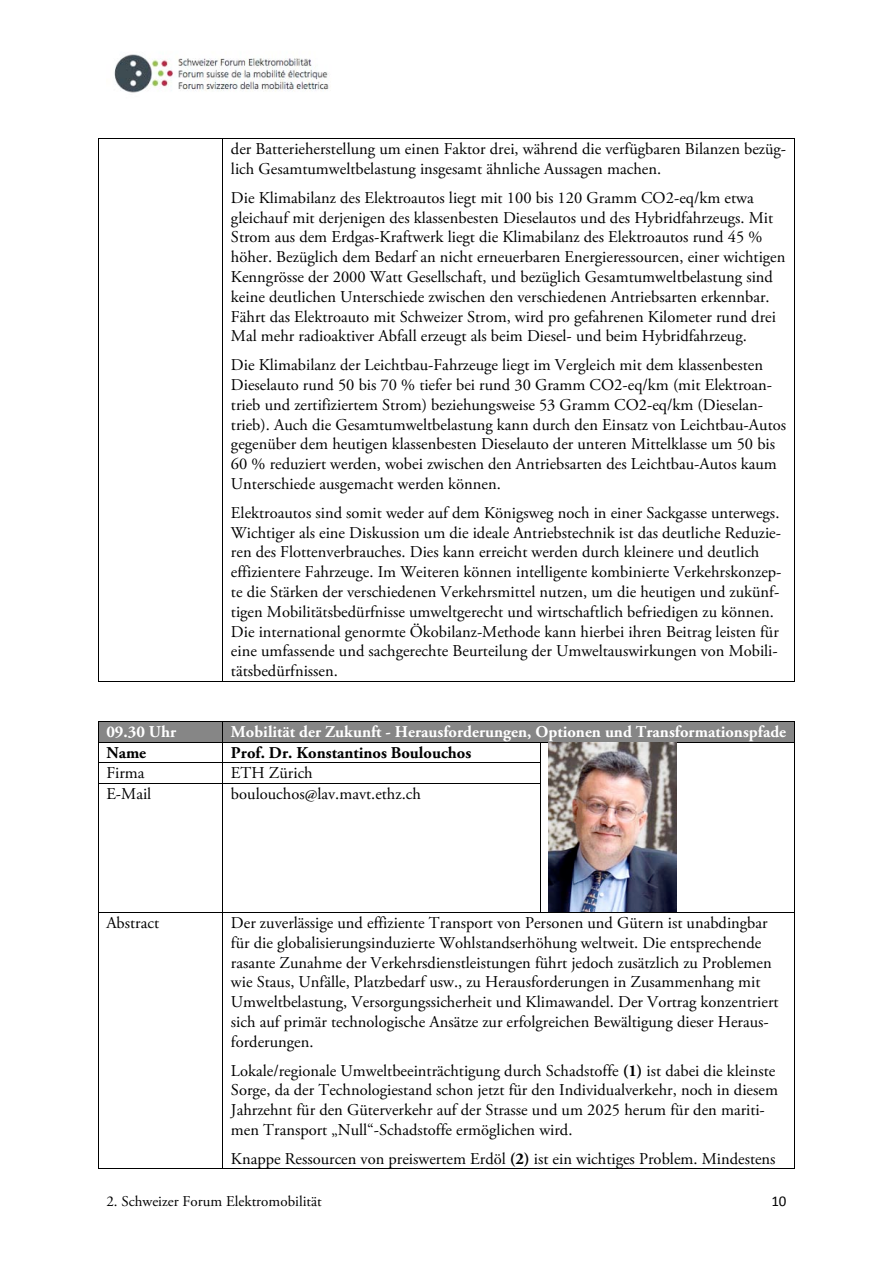
<style>
.page{position:relative;width:893px;height:1263px;background:#fff}
.page>*{position:absolute;margin:0;border:0;box-sizing:border-box;transform-origin:0 0}
.t1{font:16.5px/19.8px "Adobe Garamond Pro";color:#000}
.t2{font:700 16.5px "Adobe Garamond Pro";color:#fff}
.t3{font:700 16.5px "Adobe Garamond Pro";color:#000}
.t4{font:15px "Adobe Garamond Pro";color:#000}
.t5{font:15px "Calibri";color:#000}
.s1{font-weight:700}
</style>
<div class="page">
<img style="left:114px;top:54px;width:215px;height:39px">
<hr style="left:99px;top:138px;width:123px;height:1px;background:#000">
<hr style="left:223px;top:138px;width:571px;height:1px;background:#000">
<hr style="left:98px;top:139px;width:1px;height:542px;background:#000">
<hr style="left:99px;top:681px;width:123px;height:1px;background:#000">
<hr style="left:222px;top:139px;width:1px;height:542px;background:#000">
<hr style="left:223px;top:681px;width:571px;height:1px;background:#000">
<hr style="left:794px;top:139px;width:1px;height:542px;background:#000">
<div style="left:99px;top:722px;width:123px;height:20px;background:#868686"></div>
<div style="left:223px;top:722px;width:571px;height:20px;background:#868686"></div>
<hr style="left:99px;top:721px;width:123px;height:1px;background:#000">
<hr style="left:223px;top:721px;width:571px;height:1px;background:#000">
<hr style="left:99px;top:742px;width:123px;height:1px;background:#000">
<hr style="left:223px;top:742px;width:317px;height:1px;background:#000">
<hr style="left:541px;top:742px;width:253px;height:1px;background:#000">
<hr style="left:99px;top:762px;width:123px;height:1px;background:#000">
<hr style="left:223px;top:762px;width:317px;height:1px;background:#000">
<img style="left:548px;top:742px;width:128px;height:170px">
<svg style="left:98px;top:721px;width:1px;height:62px"></svg>
<hr style="left:99px;top:783px;width:123px;height:1px;background:#000">
<svg style="left:222px;top:721px;width:1px;height:62px"></svg>
<hr style="left:223px;top:783px;width:317px;height:1px;background:#000">
<svg style="left:540px;top:742px;width:1px;height:41px"></svg>
<svg style="left:794px;top:721px;width:1px;height:62px"></svg>
<hr style="left:98px;top:783px;width:1px;height:129px;background:#000">
<hr style="left:222px;top:783px;width:1px;height:129px;background:#000">
<hr style="left:540px;top:783px;width:1px;height:129px;background:#000">
<hr style="left:794px;top:783px;width:1px;height:129px;background:#000">
<hr style="left:99px;top:912px;width:123px;height:1px;background:#000">
<hr style="left:223px;top:912px;width:317px;height:1px;background:#000">
<hr style="left:541px;top:912px;width:253px;height:1px;background:#000">
<hr style="left:98px;top:913px;width:1px;height:255px;background:#000">
<hr style="left:99px;top:1168px;width:123px;height:1px;background:#000">
<hr style="left:222px;top:913px;width:1px;height:255px;background:#000">
<hr style="left:223px;top:1168px;width:571px;height:1px;background:#000">
<hr style="left:794px;top:913px;width:1px;height:255px;background:#000">
<p class="t1" style="left:231px;top:141px;width:556px">der Batterieherstellung um einen Faktor drei, während die verfügbaren Bilanzen bezüg&shy;lich Gesamtumweltbelastung insgesamt ähnliche Aussagen machen.</p>
<p class="t1" style="left:231px;top:189px;width:556px">Die Klimabilanz des Elektroautos liegt mit 100 bis 120 Gramm CO2-eq/km etwa gleichauf mit derjenigen des klassenbesten Dieselautos und des Hybridfahrzeugs. Mit Strom aus dem Erdgas-Kraftwerk liegt die Klimabilanz des Elektroautos rund 45 % höher. Bezüglich dem Bedarf an nicht erneuerbaren Energieressourcen, einer wichtigen Kenngrösse der 2000 Watt Gesellschaft, und bezüglich Gesamtumweltbelastung sind keine deutlichen Unterschiede zwischen den verschiedenen Antriebsarten erkennbar.<br>Fährt das Elektroauto mit Schweizer Strom, wird pro gefahrenen Kilometer rund drei Mal mehr radioaktiver Abfall erzeugt als beim Diesel- und beim Hybridfahrzeug.</p>
<p class="t1" style="left:231px;top:357px;width:556px">Die Klimabilanz der Leichtbau-Fahrzeuge liegt im Vergleich mit dem klassenbesten Dieselauto rund 50 bis 70 % tiefer bei rund 30 Gramm CO2-eq/km (mit Elektroan&shy;trieb und zertifiziertem Strom) beziehungsweise 53 Gramm CO2-eq/km (Dieselan&shy;trieb). Auch die Gesamtumweltbelastung kann durch den Einsatz von Leichtbau-Autos gegenüber dem heutigen klassenbesten Dieselauto der unteren Mittelklasse um 50 bis 60 % reduziert werden, wobei zwischen den Antriebsarten des Leichtbau-Autos kaum Unterschiede ausgemacht werden können.</p>
<p class="t1" style="left:231px;top:504px;width:552px">Elektroautos sind somit weder auf dem Königsweg noch in einer Sackgasse unterwegs.<br>Wichtiger als eine Diskussion um die ideale Antriebstechnik ist das deutliche Reduzie&shy;ren des Flottenverbrauches. Dies kann erreicht werden durch kleinere und deutlich effizientere Fahrzeuge. Im Weiteren können intelligente kombinierte Verkehrskonzep&shy;te die Stärken der verschiedenen Verkehrsmittel nutzen, um die heutigen und zukünf&shy;tigen Mobilitätsbedürfnisse umweltgerecht und wirtschaftlich befriedigen zu können.<br>Die international genormte Ökobilanz-Methode kann hierbei ihren Beitrag leisten für eine umfassende und sachgerechte Beurteilung der Umweltauswirkungen von Mobili&shy;tätsbedürfnissen.</p>
<p class="t2" style="left:106px;top:725px;width:71px">09.30 Uhr</p>
<p class="t2" style="left:231px;top:725px;width:556px">Mobilität der Zukunft - Herausforderungen, Optionen und Transformationspfade</p>
<p class="t3" style="left:106px;top:746px;width:41px">Name</p>
<p class="t3" style="left:231px;top:746px;width:242px">Prof. Dr. Konstantinos Boulouchos</p>
<p class="t1" style="left:106px;top:765px;width:40px">Firma</p>
<p class="t1" style="left:231px;top:765px;width:83px">ETH Zürich</p>
<p class="t1" style="left:106px;top:785px;width:46px">E-Mail</p>
<p class="t1" style="left:231px;top:785px;width:191px">boulouchos@lav.mavt.ethz.ch</p>
<p class="t1" style="left:106px;top:914px;width:54px">Abstract</p>
<p class="t1" style="left:231px;top:914px;width:549px">Der zuverlässige und effiziente Transport von Personen und Gütern ist unabdingbar für die globalisierungsinduzierte Wohlstandserhöhung weltweit. Die entsprechende rasante Zunahme der Verkehrsdienstleistungen führt jedoch zusätzlich zu Problemen wie Staus, Unfälle, Platzbedarf usw., zu Herausforderungen in Zusammenhang mit Umweltbelastung, Versorgungssicherheit und Klimawandel. Der Vortrag konzentriert sich auf primär technologische Ansätze zur erfolgreichen Bewältigung dieser Heraus&shy;forderungen.</p>
<p class="t1" style="left:231px;top:1062px;width:548px">Lokale/regionale Umweltbeeinträchtigung durch Schadstoffe <span class="s1">(1)</span> ist dabei die kleinste Sorge, da der Technologiestand schon jetzt für den Individualverkehr, noch in diesem Jahrzehnt für den Güterverkehr auf der Strasse und um 2025 herum für den mariti&shy;men Transport „Null“-Schadstoffe ermöglichen wird.</p>
<p class="t1" style="left:231px;top:1150px;width:546px">Knappe Ressourcen von preiswertem Erdöl <span class="s1">(2)</span> ist ein wichtiges Problem. Mindestens</p>
<p class="t4" style="left:106px;top:1195px;width:217px">2. Schweizer Forum Elektromobilität</p>
<p class="t5" style="left:771px;top:1192px;width:17px">10</p>
</div>
